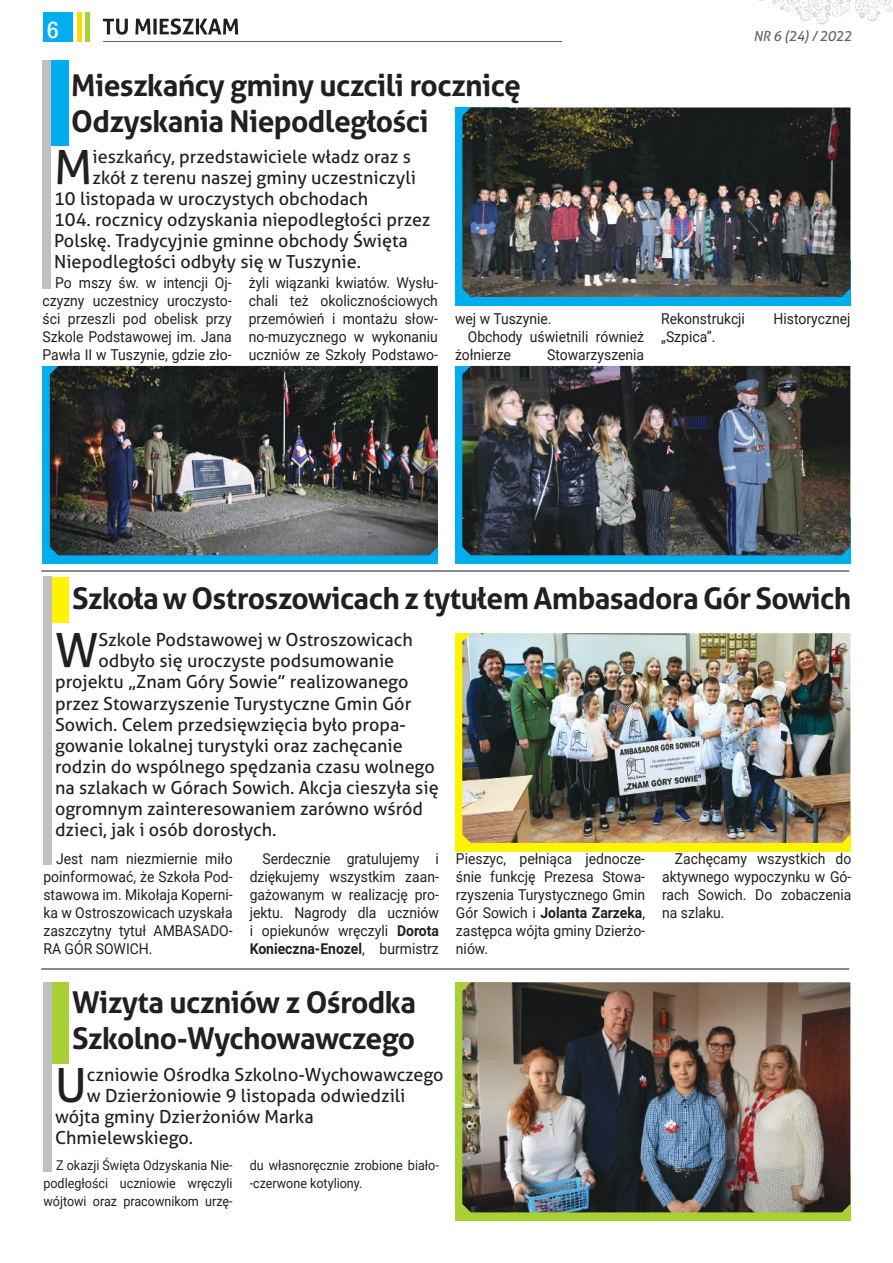
<style>
.page{position:relative;width:893px;height:1263px;background:#fff}
.page>*{position:absolute;margin:0;border:0;box-sizing:border-box;transform-origin:0 0}
.t1{font:47.1px "Aller";color:#241f1f}
.t2{font:700 30px/36px "Aller";letter-spacing:-.02em;color:#241f1f}
.t3{font:500 condensed 24px "Franklin Gothic";color:#fff}
.t4{font:18px "Aller";color:#241f1f}
.t5{font:15px/18px "Roboto";color:#241f1f;text-align:justify;scale:.93 1}
.t6{font:italic 13.8px "Aller";letter-spacing:-.02em;color:#656365}
.t7{font:13.5px/18px "Roboto";color:#241f1f;text-align:justify;scale:.93 1}
.s1{font-weight:700}
</style>
<div class="page">
<div style="left:43px;top:12px;width:30px;height:30px;background:#00aeef"></div>
<hr style="left:77px;top:12px;width:4px;height:30px;background:#ffd900">
<svg style="left:103px;top:19px;width:25px;height:16px"></svg>
<svg style="left:135px;top:18px;width:103px;height:17px"></svg>
<hr style="left:86px;top:12px;width:4px;height:30px;background:#a9d035">
<hr style="left:103px;top:41px;width:458px;height:1px;background:#656365">
<svg style="left:758px;top:0;width:135px;height:25px"></svg>
<div style="left:51px;top:60px;width:17px;height:86px;background:#00aeef"></div>
<div style="left:43px;top:60px;width:8px;height:229px;background:#c0bfc1"></div>
<hr style="left:41px;top:570px;width:808px;height:2px;background:#656365">
<div style="left:52px;top:577px;width:17px;height:45px;background:#fff300"></div>
<div style="left:43px;top:577px;width:9px;height:288px;background:#c0bfc1"></div>
<div style="left:455px;top:260px;width:395px;height:45px;background:#00aeef"></div>
<div style="left:455px;top:107px;width:54px;height:198px;background:#00aeef"></div>
<img style="left:462px;top:107px;width:388px;height:190px">
<div style="left:455px;top:806px;width:395px;height:45px;background:#fff300"></div>
<div style="left:455px;top:633px;width:54px;height:218px;background:#fff300"></div>
<img style="left:462px;top:633px;width:388px;height:210px">
<hr style="left:41px;top:968px;width:808px;height:2px;background:#656365">
<div style="left:52px;top:982px;width:17px;height:81px;background:#a9d035"></div>
<div style="left:43px;top:982px;width:9px;height:189px;background:#c0bfc1"></div>
<div style="left:455px;top:1175px;width:395px;height:46px;background:#a9d035"></div>
<div style="left:455px;top:982px;width:54px;height:239px;background:#a9d035"></div>
<img style="left:462px;top:982px;width:388px;height:230px">
<div style="left:43px;top:518px;width:395px;height:46px;background:#00aeef"></div>
<div style="left:43px;top:366px;width:53px;height:198px;background:#00aeef"></div>
<img style="left:50px;top:366px;width:388px;height:189px">
<div style="left:455px;top:518px;width:395px;height:46px;background:#00aeef"></div>
<div style="left:455px;top:366px;width:54px;height:198px;background:#00aeef"></div>
<img style="left:462px;top:366px;width:388px;height:189px">
<h3 class="t3" style="left:46px;top:14px;width:14px">6</h3>
<p class="t6" style="left:754px;top:28px;width:100px">NR 6 (24) / 2022</p>
<h2 class="t2" style="left:71px;top:67px;width:451px">Mieszkańcy gminy uczcili rocznicę<br>Odzyskania Niepodległości</h2>
<h1 class="t1" style="left:54px;top:139px;width:40px">M</h1>
<p class="t4" style="left:93px;top:146px;width:320px">ieszkańcy, przedstawiciele władz oraz s</p>
<p class="t4" style="left:93px;top:167px;width:325px">zkół z terenu naszej gminy uczestniczyli</p>
<p class="t4" style="left:54px;top:188px;width:315px">10 listopada w uroczystych obchodach</p>
<p class="t4" style="left:54px;top:209px;width:378px">104. rocznicy odzyskania niepodległości przez</p>
<p class="t4" style="left:54px;top:230px;width:355px">Polskę. Tradycyjnie gminne obchody Święta</p>
<p class="t4" style="left:54px;top:251px;width:308px">Niepodległości odbyły się w Tuszynie.</p>
<p class="t5" style="left:43px;top:273px;width:205px;text-indent:13px">Po mszy św. w intencji Oj&shy;czyzny uczestnicy uroczysto&shy;ści przeszli pod obelisk przy Szkole Podstawowej im. Jana Pawła II w Tuszynie, gdzie zło-</p>
<p class="t5" style="left:249px;top:273px;width:205px">żyli wiązanki kwiatów. Wysłu&shy;chali też okolicznościowych przemówień i montażu słow&shy;no-muzycznego w wykonaniu uczniów ze Szkoły Podstawo-</p>
<p class="t5" style="left:455px;top:309px;width:105px">wej w Tuszynie.</p>
<p class="t5" style="left:468px;top:327px;width:191px">Obchody uświetnili również</p>
<p class="t5" style="left:455px;top:345px;width:62px">żołnierze</p>
<p class="t5" style="left:547px;top:345px;width:106px">Stowarzyszenia</p>
<p class="t5" style="left:661px;top:309px;width:92px">Rekonstrukcji</p>
<p class="t5" style="left:773px;top:309px;width:84px">Historycznej</p>
<p class="t5" style="left:661px;top:327px;width:60px">„Szpica”.</p>
<h2 class="t2" style="left:72px;top:580px;width:781px">Szkoła w Ostroszowicach z tytułem Ambasadora Gór Sowich</h2>
<h1 class="t1" style="left:55px;top:622px;width:45px">W</h1>
<p class="t4" style="left:98px;top:629px;width:316px">Szkole Podstawowej w Ostroszowicach</p>
<p class="t4" style="left:98px;top:650px;width:297px">odbyło się uroczyste podsumowanie</p>
<p class="t4" style="left:55px;top:671px;width:355px">projektu „Znam Góry Sowie” realizowanego</p>
<p class="t4" style="left:55px;top:692px;width:358px">przez Stowarzyszenie Turystyczne Gmin Gór</p>
<p class="t4" style="left:55px;top:713px;width:352px">Sowich. Celem przedsięwzięcia było propa-</p>
<p class="t4" style="left:55px;top:734px;width:349px">gowanie lokalnej turystyki oraz zachęcanie</p>
<p class="t4" style="left:55px;top:755px;width:381px">rodzin do wspólnego spędzania czasu wolnego</p>
<p class="t4" style="left:55px;top:776px;width:385px">na szlakach w Górach Sowich. Akcja cieszyła się</p>
<p class="t4" style="left:55px;top:797px;width:369px">ogromnym zainteresowaniem zarówno wśród</p>
<p class="t4" style="left:55px;top:818px;width:223px">dzieci, jak i osób dorosłych.</p>
<p class="t5" style="left:43px;top:849px;width:205px;text-indent:13px">Jest nam niezmiernie miło poinformować, że Szkoła Pod&shy;stawowa im. Mikołaja Koperni&shy;ka w Ostroszowicach uzyskała zaszczytny tytuł AMBASADO-RA GÓR SOWICH.</p>
<p class="t5" style="left:250px;top:849px;width:205px;text-indent:13px">Serdecznie gratulujemy i dziękujemy wszystkim zaan&shy;gażowanym w realizację pro&shy;jektu. Nagrody dla uczniów i opiekunów wręczyli <span class="s1">Dorota Konieczna-Enozel</span>, burmistrz</p>
<p class="t5" style="left:456px;top:849px;width:205px">Pieszyc, pełniąca jednocze&shy;śnie funkcję Prezesa Stowa&shy;rzyszenia Turystycznego Gmin Gór Sowich i <span class="s1">Jolanta Zarzeka</span>, zastępca wójta gminy Dzierżo&shy;niów.</p>
<p class="t5" style="left:662px;top:849px;width:205px;text-indent:13px">Zachęcamy wszystkich do aktywnego wypoczynku w Gó&shy;rach Sowich. Do zobaczenia na szlaku.</p>
<h2 class="t2" style="left:72px;top:984px;width:345px">Wizyta uczniów z Ośrodka<br>Szkolno-Wychowawczego</h2>
<h1 class="t1" style="left:55px;top:1057px;width:33px">U</h1>
<p class="t4" style="left:87px;top:1064px;width:358px">czniowie Ośrodka Szkolno-Wychowawczego</p>
<p class="t4" style="left:87px;top:1085px;width:320px">w Dzierżoniowie 9 listopada odwiedzili</p>
<p class="t4" style="left:55px;top:1106px;width:260px">wójta gminy Dzierżoniów Marka</p>
<p class="t4" style="left:55px;top:1127px;width:140px">Chmielewskiego.</p>
<p class="t7" style="left:43px;top:1156px;width:205px;text-indent:13px">Z okazji Święta Odzyskania Nie&shy;podległości uczniowie wręczyli wójtowi oraz pracownikom urzę-</p>
<p class="t7" style="left:250px;top:1156px;width:205px">du własnoręcznie zrobione biało--czerwone kotyliony.</p>
</div>
